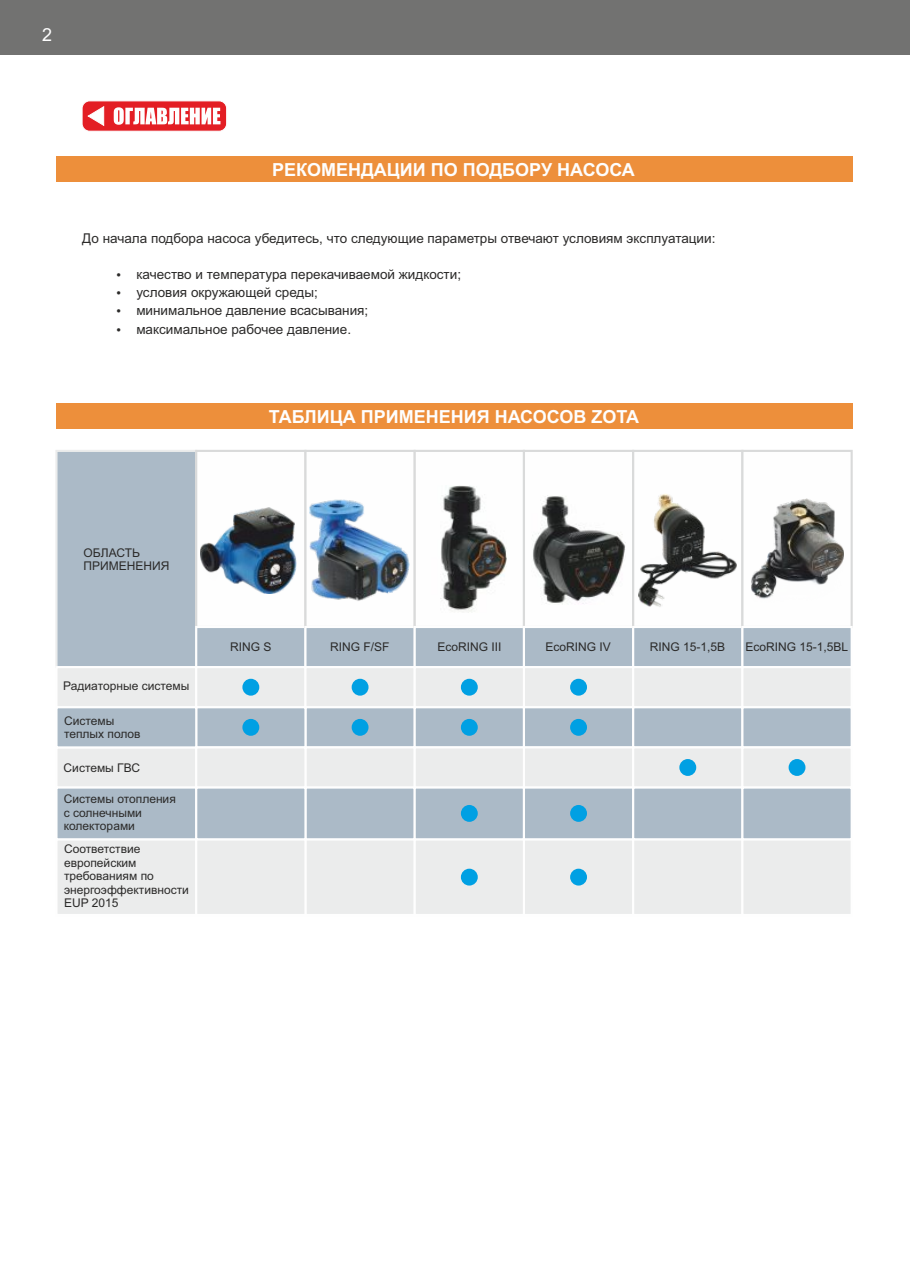
<style>
.page{position:relative;width:910px;height:1280px;background:#fff}
.page>*{position:absolute;margin:0;border:0;box-sizing:border-box;transform-origin:0 0}
.t1{font:700 18px "Arial";color:#fefefe}
.t2{font:18px "Arial";color:#fefefe}
.t3{font:13.5px/18.1px "Arial";color:#2b2a29}
.t4{font:12px/13.4px "Arial";color:#2b2a29}
</style>
<div class="page">
<div style="left:56px;top:156px;width:796px;height:26px;background:#ed8f3b"></div>
<div style="left:304px;top:838px;width:112px;height:78px;background:#ebecec;border:2px solid #fefefe"></div>
<div style="left:414px;top:838px;width:111px;height:78px;background:#ebecec;border:2px solid #fefefe"></div>
<div style="left:523px;top:838px;width:111px;height:78px;background:#ebecec;border:2px solid #fefefe"></div>
<div style="left:632px;top:838px;width:111px;height:78px;background:#ebecec;border:2px solid #fefefe"></div>
<div style="left:741px;top:838px;width:112px;height:78px;background:#ebecec;border:2px solid #fefefe"></div>
<div style="left:55px;top:838px;width:142px;height:78px;background:#ebecec;border:2px solid #fefefe"></div>
<div style="left:195px;top:838px;width:112px;height:78px;background:#ebecec;border:2px solid #fefefe"></div>
<div style="left:55px;top:450px;width:140px;height:216px;background:#abbac7"></div>
<div style="left:55px;top:666px;width:142px;height:42px;background:#ebecec;border:2px solid #fefefe"></div>
<div style="left:195px;top:450px;width:112px;height:178px;background:#fefefe;border:2px solid #d9dada"></div>
<div style="left:195px;top:626px;width:112px;height:42px;background:#abbac7;border:2px solid #fefefe"></div>
<div style="left:195px;top:666px;width:112px;height:42px;background:#ebecec;border:2px solid #fefefe"></div>
<div style="left:304px;top:450px;width:112px;height:178px;background:#fefefe;border:2px solid #d9dada"></div>
<div style="left:304px;top:626px;width:112px;height:42px;background:#abbac7;border:2px solid #fefefe"></div>
<div style="left:304px;top:666px;width:112px;height:42px;background:#ebecec;border:2px solid #fefefe"></div>
<div style="left:304px;top:706px;width:112px;height:42px;background:#abbac7;border:2px solid #fefefe"></div>
<div style="left:304px;top:746px;width:112px;height:43px;background:#ebecec;border:2px solid #fefefe"></div>
<div style="left:304px;top:786px;width:112px;height:54px;background:#abbac7;border:2px solid #fefefe"></div>
<div style="left:414px;top:450px;width:111px;height:178px;background:#fefefe;border:2px solid #d9dada"></div>
<div style="left:414px;top:626px;width:111px;height:42px;background:#abbac7;border:2px solid #fefefe"></div>
<div style="left:414px;top:666px;width:111px;height:42px;background:#ebecec;border:2px solid #fefefe"></div>
<div style="left:414px;top:706px;width:111px;height:42px;background:#abbac7;border:2px solid #fefefe"></div>
<div style="left:414px;top:746px;width:111px;height:43px;background:#ebecec;border:2px solid #fefefe"></div>
<div style="left:414px;top:786px;width:111px;height:54px;background:#abbac7;border:2px solid #fefefe"></div>
<div style="left:523px;top:450px;width:111px;height:178px;background:#fefefe;border:2px solid #d9dada"></div>
<div style="left:523px;top:626px;width:111px;height:42px;background:#abbac7;border:2px solid #fefefe"></div>
<div style="left:523px;top:666px;width:111px;height:42px;background:#ebecec;border:2px solid #fefefe"></div>
<div style="left:523px;top:706px;width:111px;height:42px;background:#abbac7;border:2px solid #fefefe"></div>
<div style="left:523px;top:746px;width:111px;height:43px;background:#ebecec;border:2px solid #fefefe"></div>
<div style="left:523px;top:786px;width:111px;height:54px;background:#abbac7;border:2px solid #fefefe"></div>
<div style="left:632px;top:450px;width:111px;height:178px;background:#fefefe;border:2px solid #d9dada"></div>
<div style="left:632px;top:626px;width:111px;height:42px;background:#abbac7;border:2px solid #fefefe"></div>
<div style="left:632px;top:666px;width:111px;height:42px;background:#ebecec;border:2px solid #fefefe"></div>
<div style="left:632px;top:706px;width:111px;height:42px;background:#abbac7;border:2px solid #fefefe"></div>
<div style="left:632px;top:746px;width:111px;height:43px;background:#ebecec;border:2px solid #fefefe"></div>
<div style="left:632px;top:786px;width:111px;height:54px;background:#abbac7;border:2px solid #fefefe"></div>
<div style="left:741px;top:450px;width:112px;height:178px;background:#fefefe;border:2px solid #d9dada"></div>
<div style="left:741px;top:626px;width:112px;height:42px;background:#abbac7;border:2px solid #fefefe"></div>
<div style="left:741px;top:666px;width:112px;height:42px;background:#ebecec;border:2px solid #fefefe"></div>
<div style="left:741px;top:706px;width:112px;height:42px;background:#abbac7;border:2px solid #fefefe"></div>
<div style="left:741px;top:746px;width:112px;height:43px;background:#ebecec;border:2px solid #fefefe"></div>
<div style="left:741px;top:786px;width:112px;height:54px;background:#abbac7;border:2px solid #fefefe"></div>
<div style="left:55px;top:746px;width:142px;height:43px;background:#ebecec;border:2px solid #fefefe"></div>
<div style="left:55px;top:786px;width:142px;height:54px;background:#abbac7;border:2px solid #fefefe"></div>
<div style="left:195px;top:706px;width:112px;height:42px;background:#abbac7;border:2px solid #fefefe"></div>
<div style="left:195px;top:746px;width:112px;height:43px;background:#ebecec;border:2px solid #fefefe"></div>
<div style="left:195px;top:786px;width:112px;height:54px;background:#abbac7;border:2px solid #fefefe"></div>
<div style="left:55px;top:706px;width:142px;height:42px;background:#abbac7;border:2px solid #fefefe"></div>
<img style="left:440px;top:486px;width:67px;height:127px">
<img style="left:532px;top:496px;width:93px;height:108px">
<img style="left:200px;top:507px;width:97px;height:87px">
<img style="left:752px;top:498px;width:92px;height:101px">
<img style="left:639px;top:494px;width:97px;height:113px">
<img style="left:310px;top:499px;width:100px;height:102px">
<div style="left:461px;top:679px;width:17px;height:17px;background:#00a0e3;border-radius:50%"></div>
<div style="left:461px;top:719px;width:17px;height:17px;background:#00a0e3;border-radius:50%"></div>
<div style="left:461px;top:805px;width:17px;height:17px;background:#00a0e3;border-radius:50%"></div>
<div style="left:461px;top:869px;width:17px;height:16px;background:#00a0e3;border-radius:50%"></div>
<div style="left:242px;top:679px;width:17px;height:17px;background:#00a0e3;border-radius:50%"></div>
<div style="left:242px;top:719px;width:17px;height:17px;background:#00a0e3;border-radius:50%"></div>
<div style="left:679px;top:759px;width:17px;height:17px;background:#00a0e3;border-radius:50%"></div>
<div style="left:789px;top:759px;width:16px;height:17px;background:#00a0e3;border-radius:50%"></div>
<div style="left:570px;top:679px;width:17px;height:17px;background:#00a0e3;border-radius:50%"></div>
<div style="left:570px;top:719px;width:17px;height:17px;background:#00a0e3;border-radius:50%"></div>
<div style="left:570px;top:805px;width:17px;height:17px;background:#00a0e3;border-radius:50%"></div>
<div style="left:570px;top:869px;width:17px;height:16px;background:#00a0e3;border-radius:50%"></div>
<div style="left:352px;top:679px;width:17px;height:17px;background:#00a0e3;border-radius:50%"></div>
<div style="left:352px;top:719px;width:17px;height:17px;background:#00a0e3;border-radius:50%"></div>
<div style="left:0;top:0;width:910px;height:55px;background:#727271"></div>
<div style="left:56px;top:403px;width:796px;height:26px;background:#ed8f3b"></div>
<div style="left:82px;top:101px;width:145px;height:30px;background:#e31e24;border:1px solid #fefefe;border-radius:8px"></div>
<svg style="left:114px;top:107px;width:106px;height:18px"></svg>
<svg style="left:88px;top:106px;width:16px;height:20px"></svg>
<h1 class="t2" style="left:42px;top:28px;width:12px">2</h1>
<h1 class="t1" style="left:272px;top:162px;width:364px">РЕКОМЕНДАЦИИ ПО ПОДБОРУ НАСОСА</h1>
<p class="t3" style="left:82px;top:230px;width:635px">До начала подбора насоса убедитесь, что следующие параметры отвечают условиям эксплуатации:</p>
<p class="t3" style="left:136px;top:267px;width:326px">качество и температура перекачиваемой жидкости; условия окружающей среды;<br>минимальное давление всасывания; максимальное рабочее давление.</p>
<h1 class="t1" style="left:269px;top:410px;width:372px">ТАБЛИЦА ПРИМЕНЕНИЯ НАСОСОВ ZOTA</h1>
<p class="t4" style="left:84px;top:547px;width:87px">ОБЛАСТЬ<br>ПРИМЕНЕНИЯ</p>
<p class="t4" style="left:63px;top:680px;width:127px">Радиаторные системы</p>
<p class="t4" style="left:64px;top:715px;width:78px">Системы теплых полов</p>
<p class="t4" style="left:64px;top:762px;width:78px">Системы ГВС</p>
<p class="t4" style="left:64px;top:793px;width:114px">Системы отопления с солнечными колекторами</p>
<p class="t4" style="left:64px;top:844px;width:126px">Соответствие европейским требованиям по энергоэффективности<br>EUP 2015</p>
<p class="t4" style="left:230px;top:642px;width:43px">RING S</p>
<p class="t4" style="left:330px;top:642px;width:61px">RING F/SF</p>
<p class="t4" style="left:437px;top:641px;width:66px">EcoRING III</p>
<p class="t4" style="left:545px;top:641px;width:67px">EcoRING IV</p>
<p class="t4" style="left:650px;top:641px;width:77px">RING 15-1,5B</p>
<p class="t4" style="left:745px;top:641px;width:104px">EcoRING 15-1,5BL</p>
</div>
